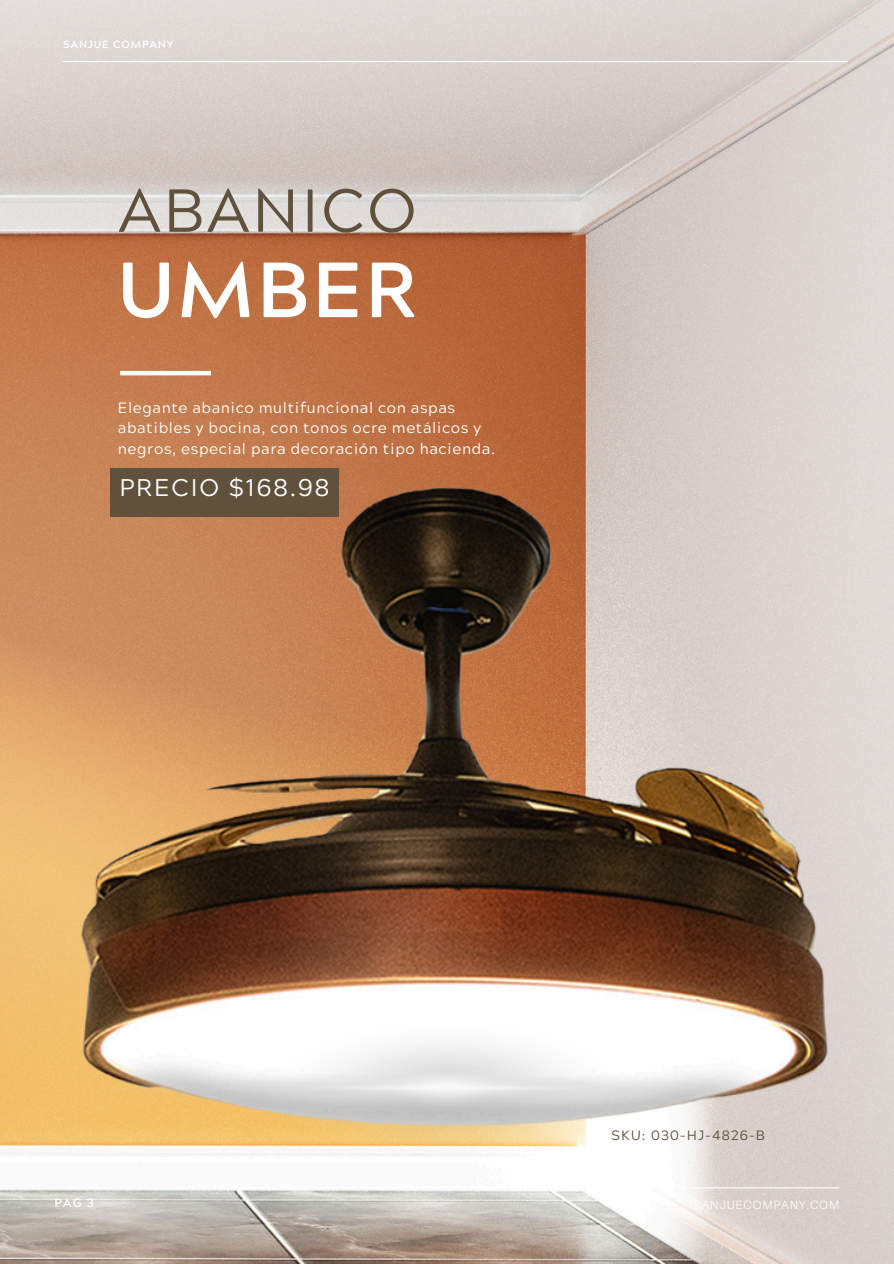
<style>
.page{position:relative;width:894px;height:1264px;background:#fff}
.page>*{position:absolute;margin:0;border:0;box-sizing:border-box;transform-origin:0 0}
.t1{font:700 77.85px "Acherus Grotesque";letter-spacing:.04em;color:#fff}
.t2{font:60.6px "Acherus Grotesque";letter-spacing:.04em;color:#5f513c}
.t3{font:24.15px "Acherus Grotesque";letter-spacing:.08em;color:#fff}
.t4{font:15px/20.2px "Acherus Grotesque";letter-spacing:.04em;color:#fff}
.t5{font:13.5px "Acherus Grotesque";letter-spacing:.08em;color:#5f513c}
.t6{font:300 12px "Aileron";letter-spacing:.08em;color:#fff}
.t7{font:700 12px "Acherus Grotesque";color:#fff}
.t8{font:700 10.5px "Acherus Grotesque";letter-spacing:.08em;color:#fff}
</style>
<div class="page">
<img style="left:0;top:0;width:893px;height:1263px">
<hr style="left:63px;top:61px;width:784px;height:1px;background:#fff">
<hr style="left:55px;top:1187px;width:783px;height:1px;background:#fff">
<hr style="left:120px;top:371px;width:91px;height:4px;background:#fff">
<img style="left:63px;top:466px;width:794px;height:679px">
<img style="left:89px;top:1016px;width:715px;height:143px">
<p class="t8" style="left:63px;top:40px;width:112px">SANJUE COMPANY</p>
<h2 class="t2" style="left:118px;top:186px;width:300px">ABANICO</h2>
<p class="t1" style="left:118px;top:259px;width:300px">UMBER</p>
<h5 class="t4" style="left:118px;top:400px;width:378px">Elegante abanico multifuncional con aspas abatibles y bocina, con tonos ocre metálicos y negros, especial para decoración tipo hacienda.</h5>
<h1 class="t3" style="left:119px;top:478px;width:211px">PRECIO $168.98</h1>
<p class="t7" style="left:55px;top:1198px;width:41px">PAG 3</p>
<h3 class="t5" style="left:611px;top:1129px;width:155px">SKU: 030-HJ-4826-B</h3>
<p class="t6" style="left:693px;top:1197px;width:147px">SANJUECOMPANY.COM</p>
</div>
